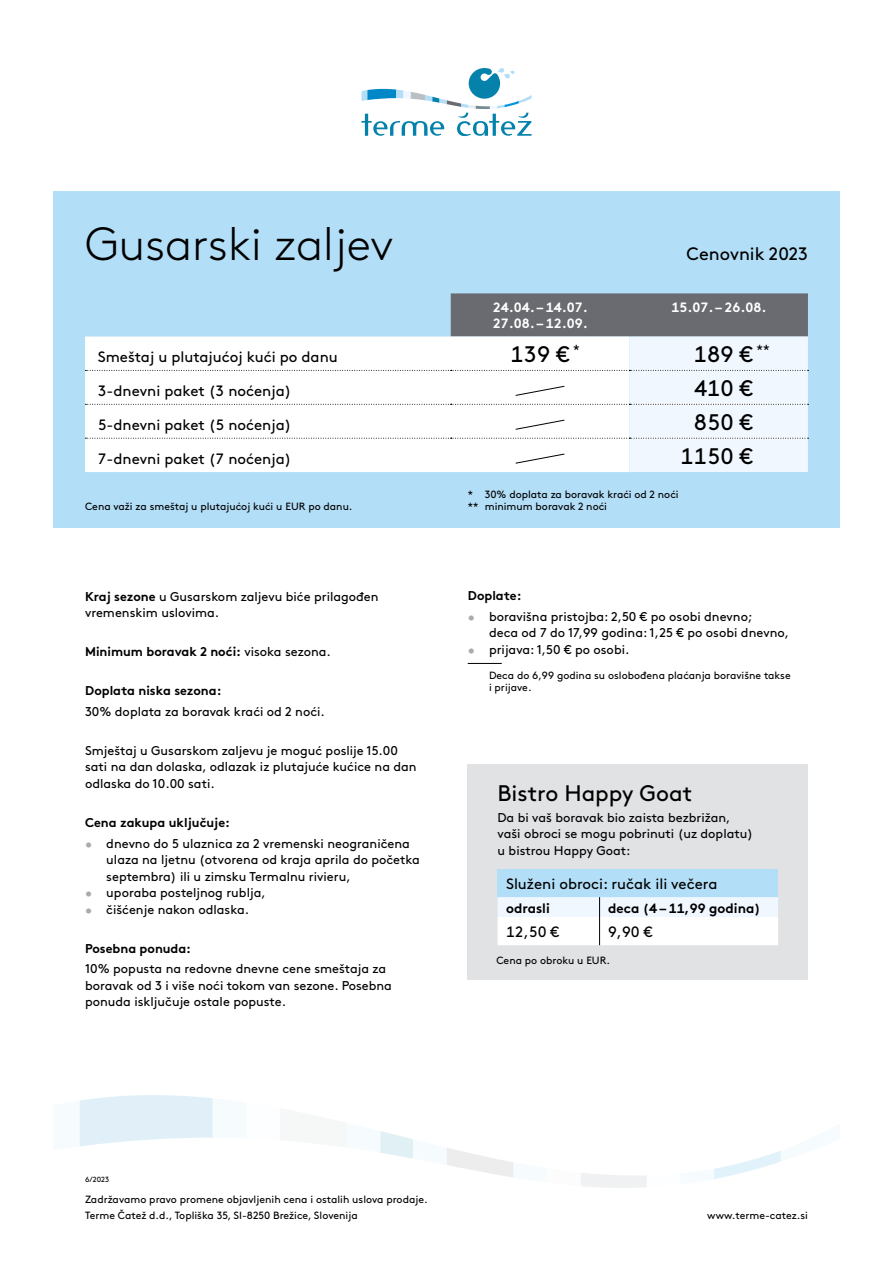
<style>
.page{position:relative;width:893px;height:1263px;background:#fff}
.page>*{position:absolute;margin:0;border:0;box-sizing:border-box;transform-origin:0 0}
.t1{font:300 46.5px "Brown";color:#000}
.t2{font:22.5px "Brown Regular Alt";color:#000}
.t3{font:22.5px "Brown";color:#000}
.t4{font:18px "Brown";color:#000}
.t5{font:15px "Brown";color:#000}
.t6{font:15px "Brown Regular Alt";color:#000}
.t7{font:700 13.5px/16.5px "Brown";color:#fff}
.t8{font:700 13.5px "Brown";color:#000}
.t9{font:12.75px/16.5px "Brown";color:#000}
.t10{font:700 12.75px "Brown";color:#000}
.t11{font:12.75px/16.5px "Brown Regular Alt";color:#000}
.t12{font:10.5px/12.6px "Brown";color:#000}
.t13{font:7.5px "Brown";color:#000}
.s1{font-weight:700}
.s2{font-weight:400}
.s3{color:#ababab}
</style>
<div class="page">
<svg style="left:79px;top:1095px;width:702px;height:93px"></svg>
<svg style="left:361px;top:68px;width:170px;height:68px"></svg>
<div style="left:53px;top:191px;width:787px;height:337px;background:#b3def7"></div>
<svg style="left:85px;top:293px;width:723px;height:179px;background:#dfe6eb"></svg>
<div style="left:468px;top:764px;width:340px;height:216px;background:#e0e2e3"></div>
<hr style="left:468px;top:663px;width:34px;height:1px;background:#000">
<div style="left:497px;top:869px;width:281px;height:28px;background:#b3def7"></div>
<svg style="left:497px;top:897px;width:281px;height:48px;background:#f7fafd"></svg>
<h1 class="t1" style="left:85px;top:210px;width:310px">Gusarski zaljev</h1>
<h3 class="t4" style="left:687px;top:240px;width:123px">Cenovnik 2023</h3>
<p class="t7" style="left:493px;top:297px;width:96px">24.04. – 14.07.<br>27.08. – 12.09.</p>
<p class="t7" style="left:671px;top:297px;width:96px">15.07. – 26.08.</p>
<p class="t5" style="left:98px;top:345px;width:242px">Smeštaj u plutajućoj kući po danu</p>
<h2 class="t2" style="left:510px;top:337px;width:71px">139 € <sup>*</sup></h2>
<h2 class="t2" style="left:694px;top:337px;width:77px">189 € <sup>**</sup></h2>
<p class="t5" style="left:98px;top:379px;width:195px">3-dnevni paket (3 noćenja)</p>
<h2 class="t2" style="left:694px;top:371px;width:61px">410 €</h2>
<p class="t5" style="left:98px;top:413px;width:195px">5-dnevni paket (5 noćenja)</p>
<h2 class="t2" style="left:694px;top:405px;width:61px">850 €</h2>
<p class="t5" style="left:98px;top:447px;width:195px">7-dnevni paket (7 noćenja)</p>
<h2 class="t2" style="left:680px;top:439px;width:74px">1150 €</h2>
<p class="t12" style="left:85px;top:499px;width:269px">Cena važi za smeštaj u plutajućoj kući u EUR po danu.</p>
<p class="t9" style="left:85px;top:587px;width:295px"><span class="s1">Kraj sezone</span> u Gusarskom zaljevu biće prilagođen vremenskim uslovima.</p>
<p class="t10" style="left:85px;top:641px;width:247px">Minimum boravak 2 noći: <span class="s2">visoka sezona.</span></p>
<p class="t10" style="left:85px;top:680px;width:138px">Doplata niska sezona:</p>
<p class="t9" style="left:85px;top:702px;width:241px">30% doplata za boravak kraći od 2 noći.</p>
<p class="t9" style="left:85px;top:741px;width:333px">Smještaj u Gusarskom zaljevu je moguć poslije 15.00 sati na dan dolaska, odlazak iz plutajuće kućice na dan odlaska do 10.00 sati.</p>
<p class="t10" style="left:85px;top:812px;width:146px">Cena zakupa uključuje:</p>
<p class="t9" style="left:106px;top:834px;width:315px;text-indent:-21px"><span class="s3">•</span> dnevno do 5 ulaznica za 2 vremenski neograničena ulaza na ljetnu (otvorena od kraja aprila do početka septembra) ili u zimsku Termalnu rivieru,</p>
<p class="t9" style="left:85px;top:883px;width:182px"><span class="s3">•</span> uporaba posteljnog rublja,</p>
<p class="t9" style="left:85px;top:900px;width:166px"><span class="s3">•</span> čišćenje nakon odlaska.</p>
<p class="t10" style="left:85px;top:938px;width:108px">Posebna ponuda:</p>
<p class="t9" style="left:85px;top:960px;width:308px">10% popusta na redovne dnevne cene smeštaja za boravak od 3 i više noći tokom van sezone. Posebna ponuda isključuje ostale popuste.</p>
<p class="t12" style="left:468px;top:487px;width:212px">* 30% doplata za boravak kraći od 2 noći ** minimum boravak 2 noći</p>
<p class="t10" style="left:468px;top:585px;width:55px">Doplate:</p>
<p class="t9" style="left:489px;top:607px;width:302px;text-indent:-21px"><span class="s3">•</span> boravišna pristojba: 2,50 € po osobi dnevno;<br>deca od 7 do 17,99 godina: 1,25 € po osobi dnevno,</p>
<p class="t9" style="left:468px;top:640px;width:163px"><span class="s3">•</span> prijava: 1,50 € po osobi.</p>
<p class="t12" style="left:489px;top:668px;width:303px">Deca do 6,99 godina su oslobođena plaćanja boravišne takse i prijave.</p>
<h2 class="t3" style="left:497px;top:776px;width:196px">Bistro Happy Goat</h2>
<p class="t11" style="left:497px;top:808px;width:257px">Da bi vaš boravak bio zaista bezbrižan, vaši obroci se mogu pobrinuti (uz doplatu) u bistrou Happy Goat:</p>
<p class="t5" style="left:506px;top:872px;width:213px">Služeni obroci: ručak ili večera</p>
<p class="t8" style="left:506px;top:897px;width:45px">odrasli</p>
<p class="t8" style="left:608px;top:897px;width:154px">deca (4 – 11,99 godina)</p>
<p class="t6" style="left:506px;top:920px;width:55px">12,50 €</p>
<p class="t6" style="left:608px;top:920px;width:46px">9,90 €</p>
<p class="t12" style="left:496px;top:953px;width:115px">Cena po obroku u EUR.</p>
<p class="t13" style="left:85px;top:1174px;width:26px">6/2023</p>
<p class="t12" style="left:85px;top:1190px;width:344px;line-height:16.5px">Zadržavamo pravo promene objavljenih cena i ostalih uslova prodaje.<br>Terme Čatež d.d., Topliška 35, SI-8250 Brežice, Slovenija</p>
<p class="t12" style="left:707px;top:1208px;width:102px">www.terme-catez.si</p>
</div>
